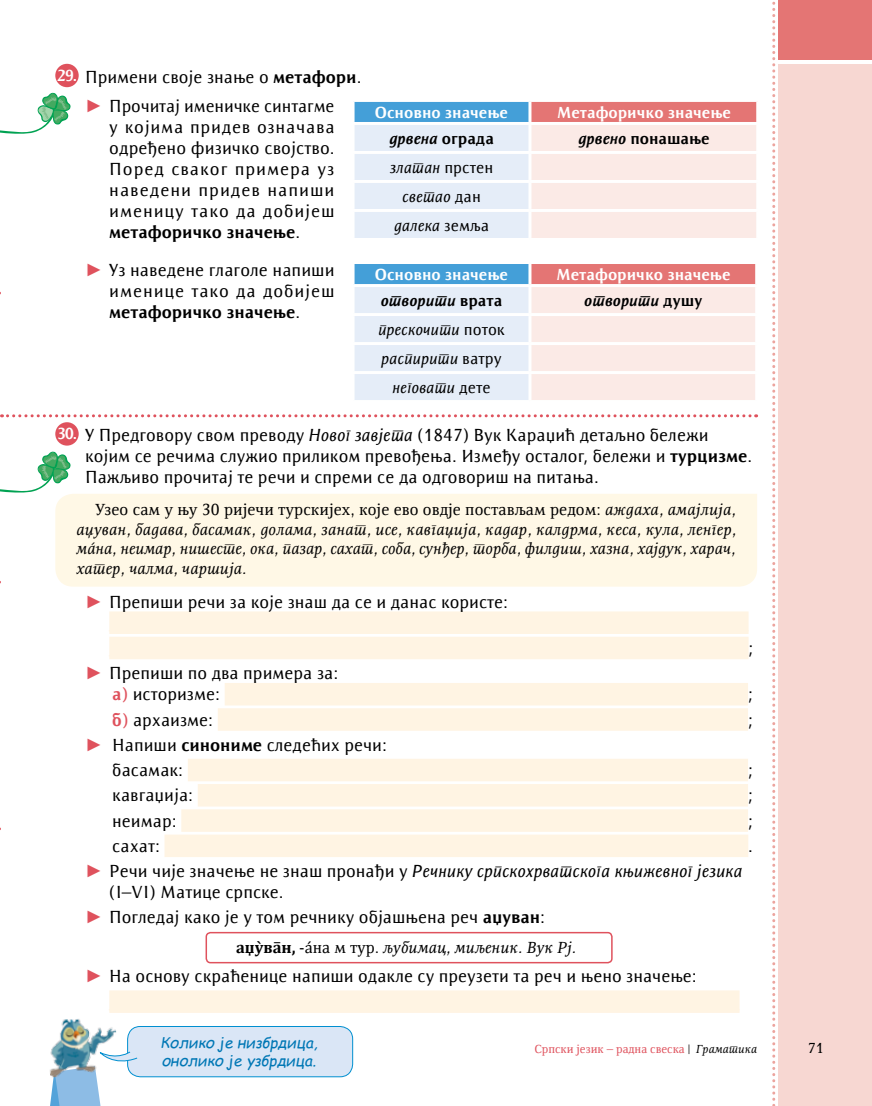
<style>
.page{position:relative;width:872px;height:1106px;background:#fff}
.page>*{position:absolute;margin:0;border:0;box-sizing:border-box;transform-origin:0 0}
.t1{font:18px/21px "Resavska BG Sans";color:#000}
.t2{font:italic 16.5px/19.5px "Resavska BG";color:#000;text-align:justify}
.t3{font:italic 16.5px/29px "Resavska BG Sans";color:#000;text-align:center}
.t4{font:700 16.5px "Resavska BG Sans";color:#fff}
.t5{font:italic 700 16.5px "Resavska BG Sans";color:#000}
.t6{font:700 16.5px "Resavska BG Sans";color:#000}
.t7{font:italic 15px/18px "Comic Sans MS";color:#0077b5}
.t8{font:15px "Resavska BG";color:#000}
.t9{font:12px "Resavska BG";color:#df525d}
.s1{font-weight:700;font-size:16.5px;color:#fff}
.s2{font-weight:700}
.s3{font-family:"Times New Roman";color:#df525d}
.s4{font-style:normal}
.s5{font-style:italic}
.s6{font-weight:700;color:#df525d}
.s7{font-family:"Cambria";font-weight:700;font-style:normal}
.s8{font-family:"Cambria";font-style:normal}
.s9{color:#000}
.s10{font-style:italic;color:#000}
</style>
<div class="page">
<div style="left:778px;top:0;width:94px;height:60px;background:#e47574"></div>
<div style="left:778px;top:64px;width:94px;height:1042px;background:#f7d7d2"></div>
<svg style="left:772px;top:1px;width:3px;height:1105px"></svg>
<div style="left:55px;top:494px;width:702px;height:92px;background:#fff8e6"></div>
<div style="left:205px;top:931px;width:407px;height:32px;border:2px solid #df525d;border-radius:4px"></div>
<div style="left:109px;top:611px;width:639px;height:23px;background:#fff4e3"></div>
<div style="left:109px;top:636px;width:639px;height:23px;background:#fff4e3"></div>
<div style="left:225px;top:683px;width:523px;height:22px;background:#fff4e3"></div>
<div style="left:218px;top:708px;width:530px;height:22px;background:#fff4e3"></div>
<div style="left:188px;top:758px;width:560px;height:23px;background:#fff4e3"></div>
<div style="left:198px;top:784px;width:550px;height:22px;background:#fff4e3"></div>
<div style="left:181px;top:809px;width:567px;height:22px;background:#fff4e3"></div>
<div style="left:164px;top:834px;width:584px;height:23px;background:#fff4e3"></div>
<div style="left:109px;top:990px;width:630px;height:22px;background:#fff4e3"></div>
<div style="left:55px;top:64px;width:24px;height:23px;background:#df525d;border-radius:50%"></div>
<div style="left:55px;top:422px;width:24px;height:23px;background:#df525d;border-radius:50%"></div>
<div style="left:128px;top:1026px;width:225px;height:50px;background:#dae6f6;border-radius:13px"></div>
<div style="left:127px;top:1026px;width:226px;height:51px;border:1px solid #008fd0;border-radius:13px"></div>
<svg style="left:50px;top:1051px;width:88px;height:55px"></svg>
<img style="left:50px;top:1019px;width:68px;height:58px">
<div style="left:353px;top:100px;width:177px;height:23px;background:#449fd8"></div>
<div style="left:530px;top:100px;width:227px;height:23px;background:#e47574"></div>
<svg style="left:354px;top:125px;width:402px;height:113px;background:#f1ebed"></svg>
<hr style="left:351px;top:99px;width:179px;height:3px;background:#fff">
<hr style="left:351px;top:102px;width:3px;height:20px;background:#fff">
<hr style="left:530px;top:99px;width:229px;height:3px;background:#fff">
<hr style="left:528px;top:102px;width:3px;height:20px;background:#fff">
<hr style="left:756px;top:102px;width:3px;height:20px;background:#fff">
<hr style="left:351px;top:122px;width:179px;height:3px;background:#fff">
<hr style="left:530px;top:122px;width:229px;height:3px;background:#fff">
<hr style="left:528px;top:125px;width:3px;height:26px;background:#fff">
<hr style="left:351px;top:151px;width:179px;height:3px;background:#fff">
<hr style="left:530px;top:151px;width:229px;height:3px;background:#fff">
<hr style="left:528px;top:154px;width:3px;height:26px;background:#fff">
<hr style="left:351px;top:180px;width:179px;height:3px;background:#fff">
<hr style="left:530px;top:180px;width:229px;height:3px;background:#fff">
<hr style="left:528px;top:183px;width:3px;height:26px;background:#fff">
<hr style="left:351px;top:209px;width:179px;height:3px;background:#fff">
<hr style="left:530px;top:209px;width:229px;height:3px;background:#fff">
<hr style="left:528px;top:212px;width:3px;height:26px;background:#fff">
<div style="left:353px;top:262px;width:177px;height:23px;background:#449fd8"></div>
<div style="left:530px;top:262px;width:226px;height:23px;background:#e47574"></div>
<svg style="left:354px;top:287px;width:401px;height:113px;background:#f1ebed"></svg>
<hr style="left:351px;top:261px;width:179px;height:3px;background:#fff">
<hr style="left:351px;top:264px;width:3px;height:20px;background:#fff">
<hr style="left:530px;top:261px;width:228px;height:3px;background:#fff">
<hr style="left:528px;top:264px;width:3px;height:20px;background:#fff">
<hr style="left:755px;top:264px;width:3px;height:20px;background:#fff">
<hr style="left:351px;top:284px;width:179px;height:3px;background:#fff">
<hr style="left:530px;top:284px;width:228px;height:3px;background:#fff">
<hr style="left:528px;top:287px;width:3px;height:26px;background:#fff">
<hr style="left:351px;top:313px;width:179px;height:3px;background:#fff">
<hr style="left:530px;top:313px;width:228px;height:3px;background:#fff">
<hr style="left:528px;top:316px;width:3px;height:26px;background:#fff">
<hr style="left:351px;top:342px;width:179px;height:3px;background:#fff">
<hr style="left:530px;top:342px;width:228px;height:3px;background:#fff">
<hr style="left:528px;top:345px;width:3px;height:26px;background:#fff">
<hr style="left:351px;top:371px;width:179px;height:3px;background:#fff">
<hr style="left:530px;top:371px;width:228px;height:3px;background:#fff">
<hr style="left:528px;top:374px;width:3px;height:26px;background:#fff">
<svg style="left:2px;top:414px;width:754px;height:3px"></svg>
<svg style="left:0;top:93px;width:70px;height:41px"></svg>
<svg style="left:0;top:451px;width:70px;height:41px"></svg>
<p class="t1" style="left:57px;top:62px;width:306px;line-height:29.5px;text-align:center"><span class="s1">29.</span> Примени своје знање о <span class="s2">метафори</span>. <span class="s3">►</span> Прочитај именичке синтагме</p>
<p class="t1" style="left:109px;top:117px;width:227px;text-align:justify">у којима придев означава одређено физичко својство.<br>Поред сваког примера уз наведени придев напиши именицу тако да добијеш <span class="s2">метафоричко значење</span>.</p>
<p class="t1" style="left:109px;top:260px;width:227px;text-align:justify;text-indent:-24px"><span class="s3">►</span> Уз наведене глаголе напиши именице тако да добијеш <span class="s2">метафоричко значење</span>.</p>
<p class="t4" style="left:375px;top:103px;width:135px">Основно значење</p>
<p class="t4" style="left:557px;top:103px;width:176px">Метафоричко значење</p>
<p class="t5" style="left:389px;top:129px;width:106px">дрвена <span class="s4">ограда</span></p>
<p class="t6" style="left:578px;top:129px;width:133px"><span class="s5">дрвено</span> понашање</p>
<p class="t3" style="left:390px;top:153px;width:105px">златан <span class="s4">прстен </span>светао <span class="s4">дан </span>далека <span class="s4">земља</span></p>
<p class="t4" style="left:375px;top:265px;width:135px">Основно значење</p>
<p class="t4" style="left:556px;top:265px;width:176px">Метафоричко значење</p>
<p class="t5" style="left:381px;top:291px;width:123px">отворити <span class="s4">врата</span></p>
<p class="t5" style="left:584px;top:291px;width:120px">отворити <span class="s4">душу</span></p>
<p class="t3" style="left:378px;top:315px;width:128px">прескочити <span class="s4">поток </span>распирити <span class="s4">ватру </span>неговати <span class="s4">дете</span></p>
<p class="t1" style="left:85px;top:424px;width:668px;text-indent:-28px"><span class="s1">30.</span> У Предговору свом преводу <span class="s5">Новог завјета</span> (1847) Вук Караџић детаљно бележи којим се речима служио приликом превођења. Између осталог, бележи и <span class="s2">турцизме</span>.<br>Пажљиво прочитај те речи и спреми се да одговориш на питања.</p>
<p class="t2" style="left:77px;top:500px;width:661px;text-indent:19px"><span class="s4">Узео сам у њу 30 ријечи турскијех, које ево овдје постављам редом:</span> аждаха, амајлија, аџуван, бадава, басамак, долама, занат, исе, кавгаџија, кадар, калдрма, кеса, кула, ленгер, мáна, неимар, нишесте, ока, пазар, сахат, соба, сунђер, торба, филдиш, хазна, хајдук, харач, хатер, чалма, чаршија.</p>
<p class="t1" style="left:85px;top:591px;width:425px"><span class="s3">►</span> Препиши речи за које знаш да се и данас користе:</p>
<p class="t1" style="left:112px;top:662px;width:228px;text-indent:-27px"><span class="s3">►</span> Препиши по два примера за: <span class="s6">а)</span> историзме:</p>
<p class="t1" style="left:748px;top:683px;width:7px">;</p>
<p class="t1" style="left:112px;top:709px;width:102px"><span class="s6">б)</span> архаизме:</p>
<p class="t1" style="left:748px;top:709px;width:7px">;</p>
<p class="t1" style="left:112px;top:732px;width:276px;line-height:25.2px;text-indent:-27px"><span class="s3">►</span> Напиши <span class="s2">синониме</span> следећих речи: басамак:</p>
<p class="t1" style="left:748px;top:759px;width:7px">;</p>
<p class="t1" style="left:112px;top:784px;width:82px">кавгаџија:</p>
<p class="t1" style="left:748px;top:784px;width:7px">;</p>
<p class="t1" style="left:112px;top:810px;width:66px">неимар:</p>
<p class="t1" style="left:748px;top:810px;width:7px">;</p>
<p class="t1" style="left:112px;top:835px;width:49px">сахат:</p>
<p class="t1" style="left:748px;top:835px;width:6px">.</p>
<p class="t1" style="left:109px;top:860px;width:634px;text-indent:-24px"><span class="s3">►</span> Речи чије значење не знаш пронађи у <span class="s5">Речнику српскохрватскога књижевног језика </span>(I–VI) Матице српске.</p>
<p class="t1" style="left:85px;top:907px;width:462px"><span class="s3">►</span> Погледај како је у том речнику објашњена реч <span class="s2">аџуван</span>:</p>
<p class="t2" style="left:236px;top:937px;width:342px"><span class="s7">аџу̀ва̅н,</span> <span class="s8">-а́</span><span class="s4">на м тур.</span> љубимац, миљеник. Вук Рј.</p>
<p class="t1" style="left:85px;top:965px;width:613px"><span class="s3">►</span> На основу скраћенице напиши одакле су преузети та реч и њено значење:</p>
<p class="t7" style="left:160px;top:1032px;width:159px">Колико је низбрдица, онолико је узбрдица.</p>
<p class="t9" style="left:534px;top:1042px;width:224px">Српски језик – радна свеска <span class="s9">|</span> <span class="s10">Граматика</span></p>
<p class="t8" style="left:807px;top:1039px;width:18px">71</p>
</div>
